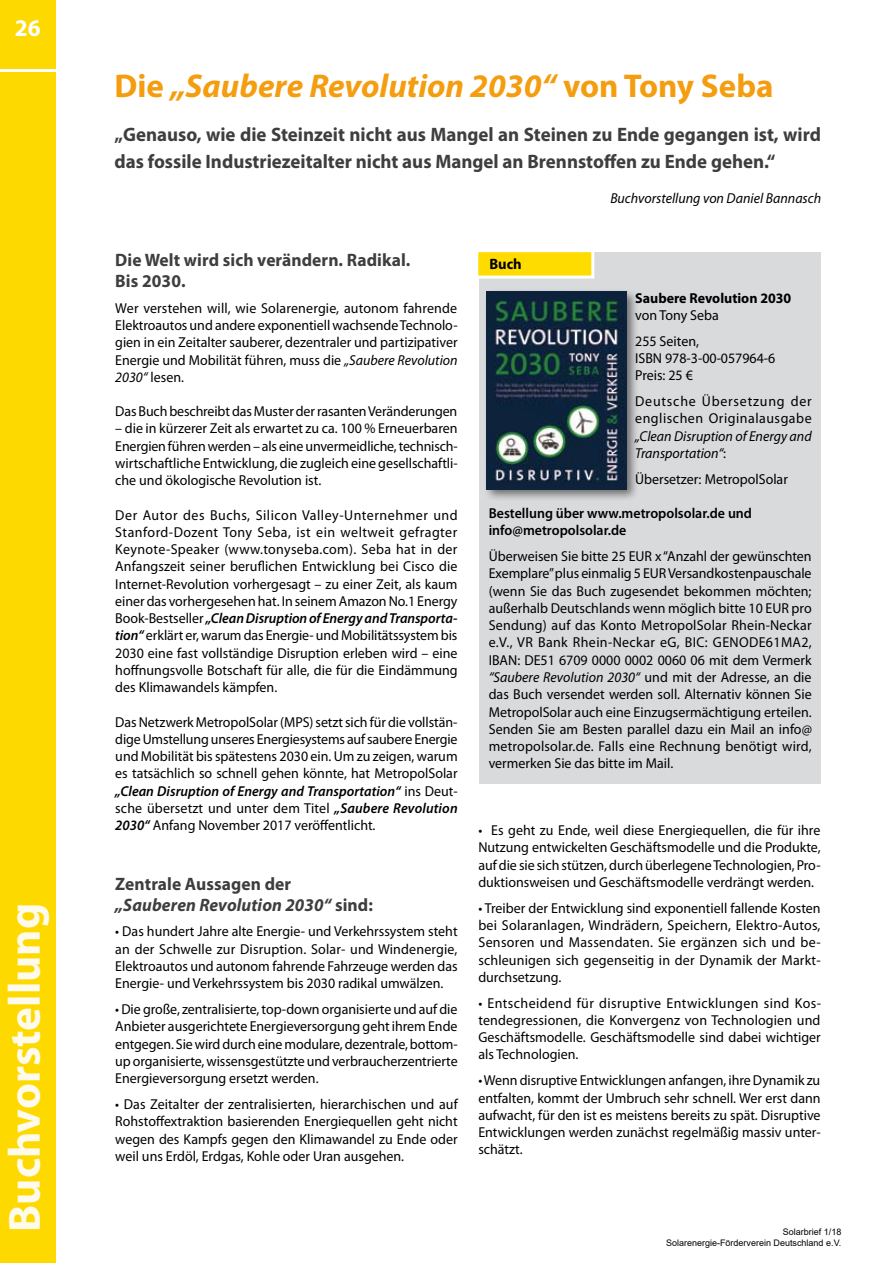
<style>
.page{position:relative;width:893px;height:1263px;background:#fff}
.page>*{position:absolute;margin:0;border:0;box-sizing:border-box;transform-origin:0 0}
.t1{font:700 45px "Myriad Pro";color:#fffbec}
.t2{font:italic 700 33px "Myriad Pro";color:#f49d0f}
.t3{font:700 24px "Myriad Pro";color:#fff}
.t4{font:700 19.5px/27px "Myriad Pro";color:#3e3e40}
.t5{font:700 18px/21px "Myriad Pro";letter-spacing:.005em;color:#3e3e40}
.t6{font:700 15px "Myriad Pro";color:#000}
.t7{font:14.4px/17.2px "Myriad Pro";color:#000;text-align:justify}
.t8{font:italic 14.4px/17.2px "Myriad Pro";color:#000}
.t9{font:600 14.4px/17.2px "Myriad Pro";color:#000}
.t10{font:14.4px/17.2px "Myriad Pro";letter-spacing:.035em;color:#000}
.t11{font:700 14.4px "Myriad Pro";color:#000}
.t12{font:9px/10.8px "Arial";color:#000;text-align:right}
.s1{font-style:normal}
.s2{font-style:italic}
.s3{font-weight:600;font-style:italic}
</style>
<div class="page">
<div style="left:0;top:0;width:55px;height:69px;background:#fed900"></div>
<div style="left:0;top:72px;width:55px;height:1191px;background:#fed900"></div>
<div style="left:479px;top:253px;width:342px;height:531px;background:#d9dadb"></div>
<div style="left:475px;top:249px;width:119px;height:30px;background:#ffdc00;border:3px solid #fff"></div>
<div style="left:483px;top:288px;width:162px;height:220px;background:#000;opacity:.5"></div>
<img style="left:487px;top:292px;width:140px;height:197px">
<h3 class="t3" style="left:15px;top:13px;width:27px">26</h3>
<h1 class="t1" style="left:-5px;top:1232px;width:330px;rotate:-90deg">Buchvorstellung</h1>
<h2 class="t2" style="left:114px;top:64px;width:661px"><span class="s1">Die</span> „Saubere Revolution 2030“ <span class="s1">von Tony Seba</span></h2>
<h3 class="t4" style="left:114px;top:121px;width:708px">„Genauso, wie die Steinzeit nicht aus Mangel an Steinen zu Ende gegangen ist, wird das fossile Industriezeitalter nicht aus Mangel an Brennstoffen zu Ende gehen.“</h3>
<p class="t8" style="left:610px;top:189px;width:212px">Buchvorstellung von Daniel Bannasch</p>
<p class="t5" style="left:115px;top:249px;width:297px">Die Welt wird sich verändern. Radikal.<br>Bis 2030.</p>
<p class="t7" style="left:115px;top:299px;width:344px">Wer verstehen will, wie Solarenergie, autonom fahrende Elektroautos und andere exponentiell wachsende Technolo&shy;gien in ein Zeitalter sauberer, dezentraler und partizipativer Energie und Mobilität führen, muss die <span class="s2">„Saubere Revolution 2030“</span> lesen.</p>
<p class="t7" style="left:115px;top:402px;width:344px">Das Buch beschreibt das Muster der rasanten Veränderungen</p>
<p class="t7" style="left:115px;top:420px;width:344px">– die in kürzerer Zeit als erwartet zu ca. 100 % Erneuerbaren Energien führen werden – als eine unvermeidliche, technisch&shy;wirtschaftliche Entwicklung, die zugleich eine gesellschaftli&shy;che und ökologische Revolution ist.</p>
<p class="t7" style="left:115px;top:506px;width:344px">Der Autor des Buchs, Silicon Valley-Unternehmer und Stanford-Dozent Tony Seba, ist ein weltweit gefragter Keynote-Speaker (www.tonyseba.com). Seba hat in der Anfangszeit seiner beruflichen Entwicklung bei Cisco die Internet-Revolution vorhergesagt – zu einer Zeit, als kaum einer das vorhergesehen hat. In seinem Amazon No.1 Energy Book-Bestseller <span class="s3">„Clean Disruption of Energy and Transporta&shy;tion“</span> erklärt er, warum das Energie- und Mobilitätssystem bis 2030 eine fast vollständige Disruption erleben wird – eine hoffnungsvolle Botschaft für alle, die für die Eindämmung des Klimawandels kämpfen.</p>
<p class="t7" style="left:115px;top:713px;width:344px">Das Netzwerk MetropolSolar (MPS) setzt sich für die vollstän&shy;dige Umstellung unseres Energiesystems auf saubere Energie und Mobilität bis spätestens 2030 ein. Um zu zeigen, warum es tatsächlich so schnell gehen könnte, hat MetropolSolar <span class="s3">„Clean Disruption of Energy and Transportation“</span> ins Deut&shy;sche übersetzt und unter dem Titel <span class="s3">„Saubere Revolution 2030“</span> Anfang November 2017 veröffentlicht.</p>
<p class="t5" style="left:115px;top:872px;width:259px">Zentrale Aussagen der <span class="s2">„Sauberen Revolution 2030“</span> sind:</p>
<p class="t7" style="left:115px;top:923px;width:344px">• Das hundert Jahre alte Energie- und Verkehrssystem steht an der Schwelle zur Disruption. Solar- und Windenergie, Elektroautos und autonom fahrende Fahrzeuge werden das Energie- und Verkehrssystem bis 2030 radikal umwälzen.</p>
<p class="t7" style="left:115px;top:1000px;width:344px">• Die große, zentralisierte, top-down organisierte und auf die Anbieter ausgerichtete Energieversorgung geht ihrem Ende entgegen. Sie wird durch eine modulare, dezentrale, bottom&shy;up organisierte, wissensgestützte und verbraucherzentrierte Energieversorgung ersetzt werden.</p>
<p class="t7" style="left:115px;top:1095px;width:344px">• Das Zeitalter der zentralisierten, hierarchischen und auf Rohstoffextraktion basierenden Energiequellen geht nicht wegen des Kampfs gegen den Klimawandel zu Ende oder weil uns Erdöl, Erdgas, Kohle oder Uran ausgehen.</p>
<p class="t6" style="left:489px;top:255px;width:34px">Buch</p>
<p class="t11" style="left:635px;top:288px;width:158px">Saubere Revolution 2030</p>
<p class="t7" style="left:635px;top:302px;width:85px;line-height:25.8px">von Tony Seba<br>255 Seiten,</p>
<p class="t7" style="left:635px;top:349px;width:142px">ISBN 978-3-00-057964-6<br>Preis: 25 €</p>
<p class="t10" style="left:635px;top:392px;width:178px">Deutsche Übersetzung der englischen Originalausgabe</p>
<p class="t8" style="left:635px;top:427px;width:178px">„Clean Disruption of Energy and<br>Transportation“<span class="s1">:</span></p>
<p class="t7" style="left:635px;top:470px;width:154px">Übersetzer: MetropolSolar</p>
<p class="t9" style="left:489px;top:504px;width:265px">Bestellung über www.metropolsolar.de und info@metropolsolar.de</p>
<p class="t7" style="left:489px;top:547px;width:325px">Überweisen Sie bitte 25 EUR x “Anzahl der gewünschten Exemplare” plus einmalig 5 EUR Versandkostenpauschale (wenn Sie das Buch zugesendet bekommen möchten; außerhalb Deutschlands wenn möglich bitte 10 EUR pro Sendung) auf das Konto MetropolSolar Rhein-Neckar e.V., VR Bank Rhein-Neckar eG, BIC: GENODE61MA2, IBAN: DE51 6709 0000 0002 0060 06 mit dem Vermerk <span class="s2">“Saubere Revolution 2030“</span> und mit der Adresse, an die das Buch versendet werden soll. Alternativ können Sie MetropolSolar auch eine Einzugsermächtigung erteilen.<br>Senden Sie am Besten parallel dazu ein Mail an info@ metropolsolar.de. Falls eine Rechnung benötigt wird, vermerken Sie das bitte im Mail.</p>
<p class="t7" style="left:478px;top:821px;width:344px">• Es geht zu Ende, weil diese Energiequellen, die für ihre Nutzung entwickelten Geschäftsmodelle und die Produkte, auf die sie sich stützen, durch überlegene Technologien, Pro&shy;duktionsweisen und Geschäftsmodelle verdrängt werden.</p>
<p class="t7" style="left:478px;top:899px;width:344px">• Treiber der Entwicklung sind exponentiell fallende Kosten bei Solaranlagen, Windrädern, Speichern, Elektro-Autos, Sensoren und Massendaten. Sie ergänzen sich und be&shy;schleunigen sich gegenseitig in der Dynamik der Markt&shy;durchsetzung.</p>
<p class="t7" style="left:478px;top:994px;width:344px">• Entscheidend für disruptive Entwicklungen sind Kos&shy;tendegressionen, die Konvergenz von Technologien und Geschäftsmodelle. Geschäftsmodelle sind dabei wichtiger als Technologien.</p>
<p class="t7" style="left:478px;top:1071px;width:344px">• Wenn disruptive Entwicklungen anfangen, ihre Dynamik zu entfalten, kommt der Umbruch sehr schnell. Wer erst dann aufwacht, für den ist es meistens bereits zu spät. Disruptive Entwicklungen werden zunächst regelmäßig massiv unter&shy;schätzt.</p>
<p class="t12" style="left:666px;top:1226px;width:177px">Solarbrief 1/18<br>Solarenergie-Förderverein Deutschland e.V.</p>
</div>
